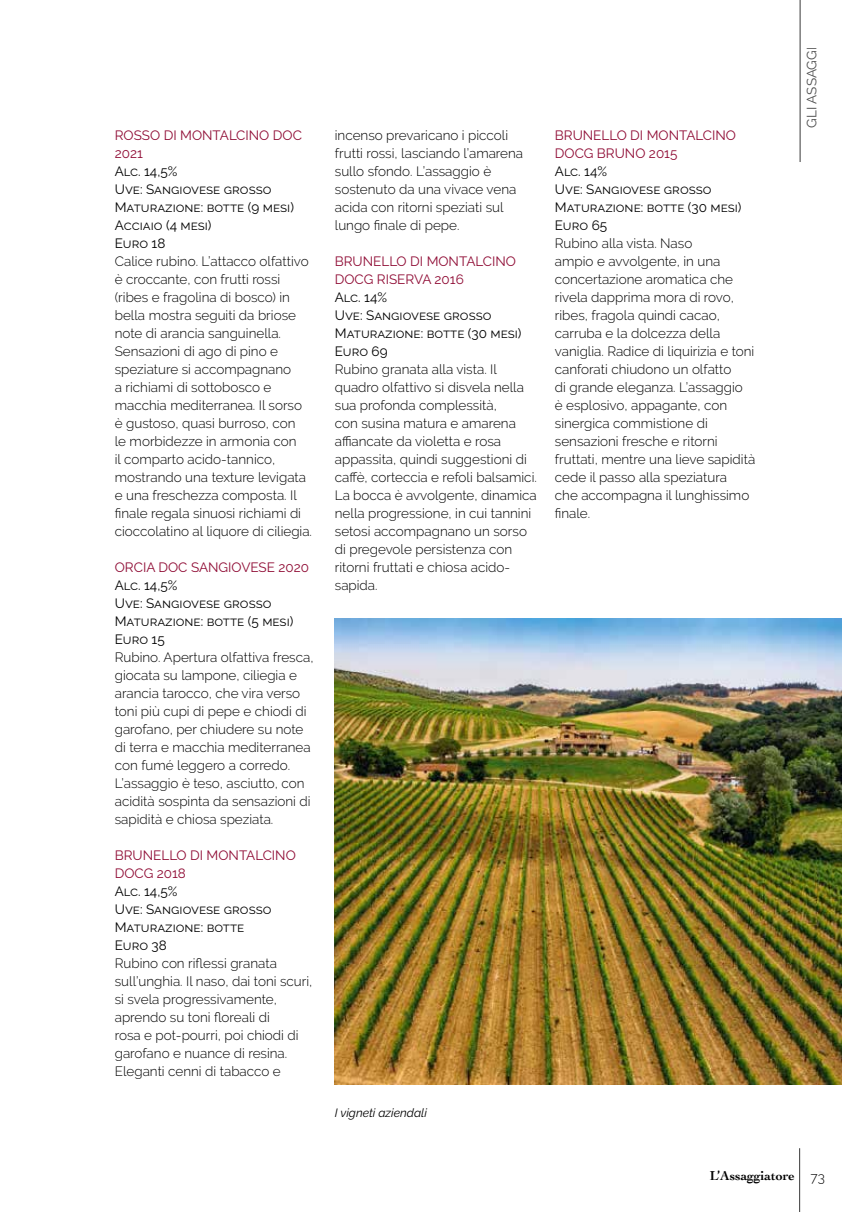
<style>
.page{position:relative;width:842px;height:1212px;background:#fff}
.page>*{position:absolute;margin:0;border:0;box-sizing:border-box;transform-origin:0 0}
.t1{font:300 13.5px/18px "Raleway";color:#000}
.t2{font:13.5px/18px "Raleway";color:#000}
.t3{font:13.5px/18px "Raleway";color:#8f0b34}
.t4{font:700 13.5px "Cochin";color:#000}
.t5{font:italic 12px "Raleway";color:#000}
.s1{font-family:"Raleway";font-weight:300}
</style>
<div class="page">
<hr style="left:799px;top:1148px;width:1px;height:64px;background:#000">
<hr style="left:799px;top:0;width:2px;height:162px;background:#000">
<img style="left:335px;top:619px;width:507px;height:465px">
<p class="t3" style="left:115px;top:126px;width:189px">ROSSO DI MONTALCINO DOC<br>2021</p>
<p class="t2" style="left:115px;top:162px;width:181px">Alc. 14,5%<br>Uve: Sangiovese grosso<br>Maturazione: botte (9 mesi)<br>Acciaio (4 mesi)<br>Euro 18</p>
<p class="t1" style="left:115px;top:252px;width:199px">Calice rubino. L’attacco olfattivo è croccante, con frutti rossi (ribes e fragolina di bosco) in bella mostra seguiti da briose note di arancia sanguinella.<br>Sensazioni di ago di pino e speziature si accompagnano<br>a richiami di sottobosco e macchia mediterranea. Il sorso è gustoso, quasi burroso, con<br>le morbidezze in armonia con<br>il comparto acido-tannico, mostrando una texture levigata e una freschezza composta. Il finale regala sinuosi richiami di cioccolatino al liquore di ciliegia.</p>
<p class="t3" style="left:115px;top:558px;width:196px">ORCIA DOC SANGIOVESE 2020</p>
<p class="t2" style="left:115px;top:576px;width:180px">Alc. 14,5%<br>Uve: Sangiovese grosso<br>Maturazione: botte (5 mesi)<br>Euro 15</p>
<p class="t1" style="left:115px;top:648px;width:200px">Rubino. Apertura olfattiva fresca, giocata su lampone, ciliegia e arancia tarocco, che vira verso toni più cupi di pepe e chiodi di garofano, per chiudere su note di terra e macchia mediterranea con fumé leggero a corredo.<br>L’assaggio è teso, asciutto, con acidità sospinta da sensazioni di sapidità e chiosa speziata.</p>
<p class="t3" style="left:115px;top:846px;width:183px">BRUNELLO DI MONTALCINO<br>DOCG 2018</p>
<p class="t2" style="left:115px;top:882px;width:158px">Alc. 14,5%<br>Uve: Sangiovese grosso<br>Maturazione: botte<br>Euro 38</p>
<p class="t1" style="left:115px;top:954px;width:199px">Rubino con riflessi granata sull’unghia. Il naso, dai toni scuri, si svela progressivamente, aprendo su toni floreali di<br>rosa e pot-pourri, poi chiodi di garofano e nuance di resina.<br>Eleganti cenni di tabacco e</p>
<p class="t1" style="left:335px;top:126px;width:190px">incenso prevaricano i piccoli frutti rossi, lasciando l’amarena sullo sfondo. L’assaggio è sostenuto da una vivace vena acida con ritorni speziati sul lungo finale di pepe.</p>
<p class="t3" style="left:335px;top:252px;width:183px">BRUNELLO DI MONTALCINO<br>DOCG RISERVA 2016</p>
<p class="t2" style="left:335px;top:288px;width:188px">Alc. 14%<br>Uve: Sangiovese grosso<br>Maturazione: botte (30 mesi)<br>Euro 69</p>
<p class="t1" style="left:335px;top:360px;width:204px">Rubino granata alla vista. Il quadro olfattivo si disvela nella sua profonda complessità,<br>con susina matura e amarena affiancate da violetta e rosa appassita, quindi suggestioni di caffè, corteccia e refoli balsamici.<br>La bocca è avvolgente, dinamica nella progressione, in cui tannini setosi accompagnano un sorso di pregevole persistenza con ritorni fruttati e chiosa acido&shy;sapida.</p>
<p class="t3" style="left:555px;top:126px;width:183px">BRUNELLO DI MONTALCINO<br>DOCG BRUNO 2015</p>
<p class="t2" style="left:555px;top:162px;width:188px">Alc. 14%<br>Uve: Sangiovese grosso<br>Maturazione: botte (30 mesi)<br>Euro 65</p>
<p class="t1" style="left:555px;top:234px;width:202px">Rubino alla vista. Naso<br>ampio e avvolgente, in una concertazione aromatica che rivela dapprima mora di rovo, ribes, fragola quindi cacao, carruba e la dolcezza della vaniglia. Radice di liquirizia e toni canforati chiudono un olfatto<br>di grande eleganza. L’assaggio<br>è esplosivo, appagante, con sinergica commistione di sensazioni fresche e ritorni fruttati, mentre una lieve sapidità cede il passo alla speziatura<br>che accompagna il lunghissimo finale.</p>
<p class="t2" style="left:803px;top:128px;width:82px;rotate:-90deg">GLI ASSAGGI</p>
<p class="t5" style="left:335px;top:1106px;width:94px">I vigneti aziendali</p>
<p class="t4" style="left:710px;top:1166px;width:117px">L’Assaggiatore <span class="s1">73</span></p>
</div>
